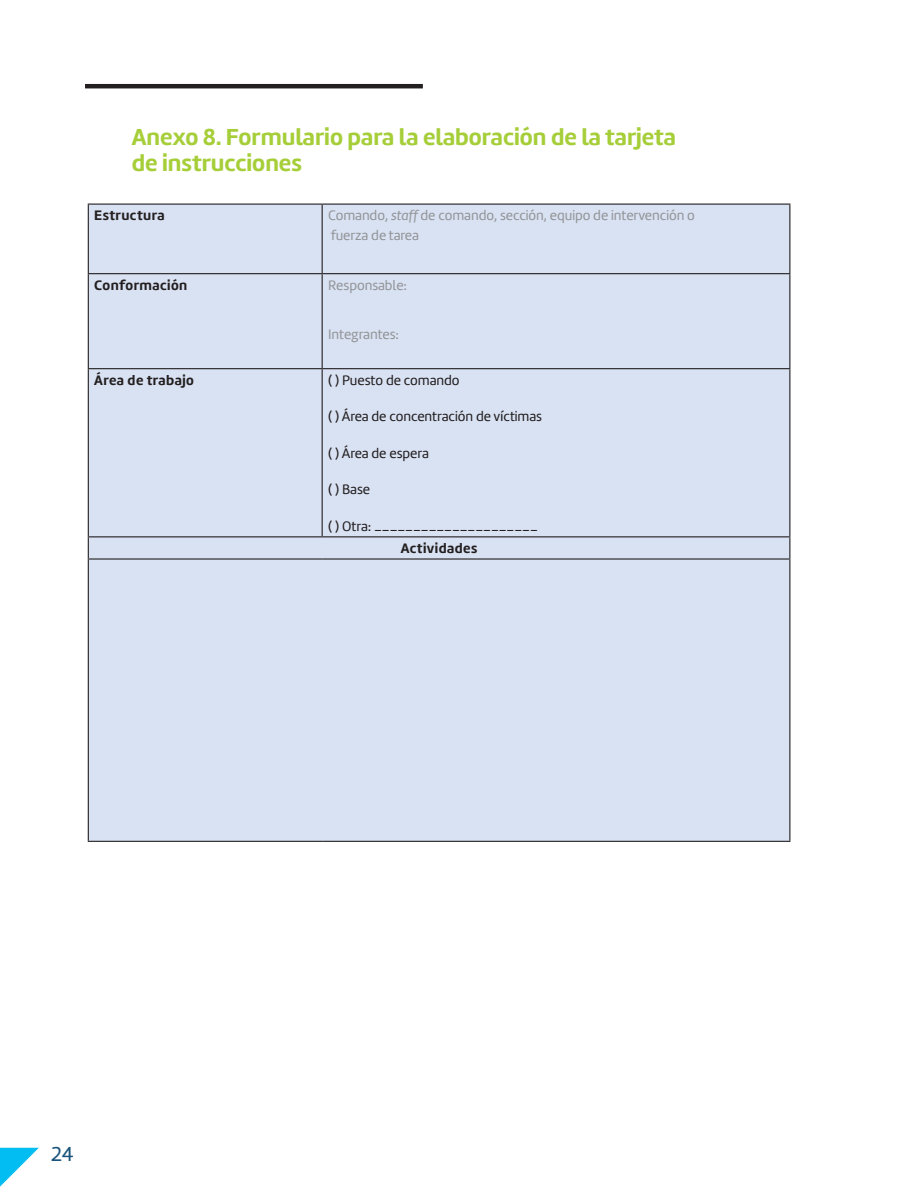
<style>
.page{position:relative;width:918px;height:1188px;background:#fff}
.page>*{position:absolute;margin:0;border:0;box-sizing:border-box;transform-origin:0 0}
.t1{font:700 24px/26px "Marine";color:#a6ce39}
.t2{font:21px "Marine";color:#1a547c}
.t3{font:14.25px "Marine";letter-spacing:-.005em;color:#231f20}
.t4{font:14.25px/19.5px "Marine";letter-spacing:-.005em;color:#939598}
.t5{font:700 14.25px "Marine";letter-spacing:.03em;color:#231f20}
.s1{font-style:italic}
</style>
<div class="page">
<hr style="left:85px;top:84px;width:338px;height:4px;background:#231f20">
<svg style="left:0;top:1148px;width:39px;height:39px"></svg>
<div style="left:89px;top:205px;width:700px;height:636px;background:#d9e2f3"></div>
<div style="left:322px;top:274px;width:468px;height:95px;background:#d9e2f3"></div>
<div style="left:322px;top:369px;width:468px;height:168px;background:#d9e2f3"></div>
<hr style="left:789px;top:560px;width:1px;height:281px;background:#231f20">
<hr style="left:789px;top:369px;width:1px;height:167px;background:#231f20">
<hr style="left:322px;top:536px;width:468px;height:1px;background:#231f20">
<svg style="left:789px;top:537px;width:1px;height:21px"></svg>
<hr style="left:789px;top:274px;width:1px;height:94px;background:#231f20">
<hr style="left:322px;top:368px;width:468px;height:1px;background:#231f20">
<hr style="left:88px;top:274px;width:1px;height:94px;background:#231f20">
<hr style="left:88px;top:369px;width:1px;height:167px;background:#231f20">
<svg style="left:88px;top:537px;width:1px;height:21px"></svg>
<hr style="left:88px;top:560px;width:1px;height:281px;background:#231f20">
<hr style="left:322px;top:274px;width:1px;height:94px;background:#231f20">
<hr style="left:322px;top:369px;width:1px;height:167px;background:#231f20">
<hr style="left:88px;top:368px;width:234px;height:1px;background:#231f20">
<hr style="left:88px;top:536px;width:234px;height:1px;background:#231f20">
<hr style="left:88px;top:558px;width:234px;height:2px;background:#231f20">
<hr style="left:322px;top:558px;width:468px;height:2px;background:#231f20">
<hr style="left:88px;top:841px;width:234px;height:1px;background:#231f20">
<hr style="left:322px;top:841px;width:468px;height:1px;background:#231f20">
<hr style="left:88px;top:205px;width:1px;height:68px;background:#231f20">
<hr style="left:88px;top:204px;width:234px;height:1px;background:#231f20">
<hr style="left:322px;top:204px;width:468px;height:1px;background:#231f20">
<hr style="left:322px;top:205px;width:1px;height:68px;background:#231f20">
<hr style="left:789px;top:205px;width:1px;height:68px;background:#231f20">
<hr style="left:88px;top:273px;width:234px;height:1px;background:#231f20">
<hr style="left:322px;top:273px;width:468px;height:1px;background:#231f20">
<h1 class="t1" style="left:132px;top:123px;width:546px">Anexo 8. Formulario para la elaboración de la tarjeta de instrucciones</h1>
<p class="t5" style="left:94px;top:206px;width:72px">Estructura</p>
<p class="t4" style="left:328px;top:206px;width:368px">Comando, <span class="s1">staff</span> de comando, sección, equipo de intervención o fuerza de tarea</p>
<p class="t5" style="left:94px;top:276px;width:95px">Conformación</p>
<p class="t4" style="left:328px;top:275px;width:81px">Responsable:</p>
<p class="t4" style="left:328px;top:324px;width:73px">Integrantes:</p>
<p class="t5" style="left:94px;top:371px;width:101px">Área de trabajo</p>
<p class="t3" style="left:328px;top:371px;width:133px">( ) Puesto de comando</p>
<p class="t3" style="left:328px;top:408px;width:215px">( ) Área de concentración de víctimas</p>
<p class="t3" style="left:328px;top:444px;width:102px">( ) Área de espera</p>
<p class="t3" style="left:328px;top:481px;width:44px">( ) Base</p>
<p class="t3" style="left:328px;top:517px;width:211px">( ) Otra: _____________________</p>
<p class="t5" style="left:401px;top:539px;width:78px">Actividades</p>
<h2 class="t2" style="left:51px;top:1141px;width:24px">24</h2>
</div>
